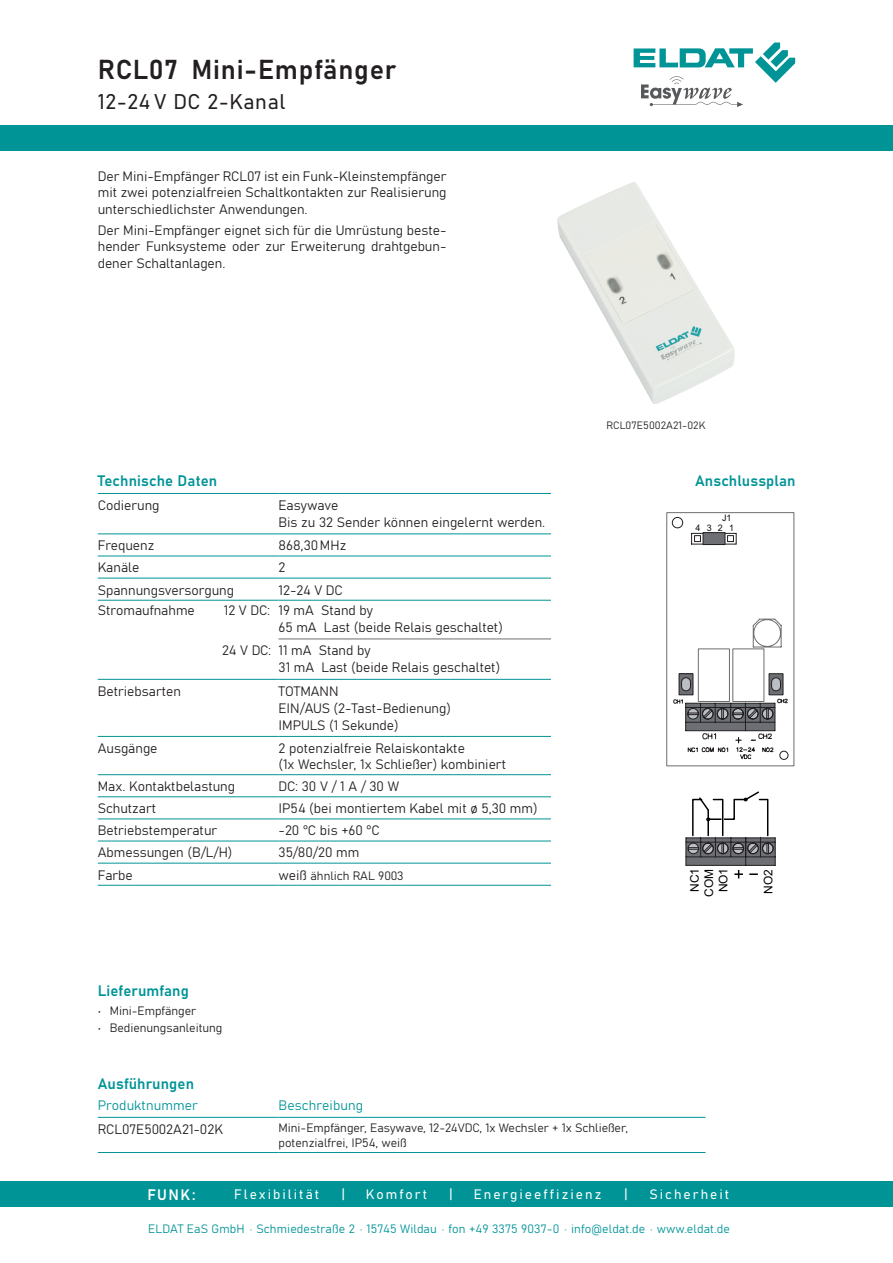
<style>
.page{position:relative;width:893px;height:1263px;background:#fff}
.page>*{position:absolute;margin:0;border:0;box-sizing:border-box;transform-origin:0 0}
.t1{font:27px "Bahnschrift";letter-spacing:.03em;color:#231f20}
.t2{font:21px "Bahnschrift";letter-spacing:.03em;color:#231f20}
.t3{font:15px "Bahnschrift";letter-spacing:.01em;color:#009497}
.t4{font:15px "Bahnschrift";color:#fff}
.t5{font:13.5px/16.5px "Bahnschrift";color:#231f20}
.t6{font:13.5px "Bahnschrift";letter-spacing:.15em;color:#fff}
.t7{font:13.5px "Bahnschrift";letter-spacing:.01em;color:#009497}
.t8{font:12px/15px "Bahnschrift";color:#231f20}
.t9{font:12px "Bahnschrift";letter-spacing:.01em;color:#009497}
.t10{font:12px/14.2px "Arial";color:#000;text-align:center}
.t11{font:10.5px "Bahnschrift";letter-spacing:.01em;color:#231f20}
.t12{font:9px/10.1px "Arial";color:#0f0c12;text-align:right}
.s1{font-size:13.5px}
</style>
<div class="page">
<div style="left:0;top:125px;width:893px;height:26px;background:#009497"></div>
<div style="left:0;top:1181px;width:893px;height:26px;background:#009497"></div>
<svg style="left:634px;top:43px;width:161px;height:64px"></svg>
<hr style="left:98px;top:493px;width:181px;height:1px;background:#009497">
<hr style="left:279px;top:493px;width:272px;height:1px;background:#009497">
<hr style="left:98px;top:534px;width:181px;height:1px;background:#009497">
<hr style="left:279px;top:534px;width:272px;height:1px;background:#009497">
<hr style="left:98px;top:556px;width:181px;height:1px;background:#009497">
<hr style="left:279px;top:556px;width:272px;height:1px;background:#009497">
<hr style="left:98px;top:679px;width:181px;height:1px;background:#009497">
<hr style="left:279px;top:679px;width:272px;height:1px;background:#009497">
<hr style="left:98px;top:736px;width:181px;height:1px;background:#009497">
<hr style="left:279px;top:736px;width:272px;height:1px;background:#009497">
<hr style="left:98px;top:774px;width:181px;height:1px;background:#009497">
<hr style="left:279px;top:774px;width:272px;height:1px;background:#009497">
<hr style="left:98px;top:796px;width:181px;height:1px;background:#009497">
<hr style="left:279px;top:796px;width:272px;height:1px;background:#009497">
<hr style="left:98px;top:819px;width:181px;height:1px;background:#009497">
<hr style="left:279px;top:819px;width:272px;height:1px;background:#009497">
<hr style="left:98px;top:841px;width:181px;height:1px;background:#009497">
<hr style="left:279px;top:841px;width:272px;height:1px;background:#009497">
<hr style="left:98px;top:863px;width:181px;height:1px;background:#009497">
<hr style="left:279px;top:863px;width:272px;height:1px;background:#009497">
<hr style="left:98px;top:885px;width:181px;height:1px;background:#009497">
<hr style="left:279px;top:885px;width:272px;height:1px;background:#009497">
<hr style="left:98px;top:578px;width:181px;height:1px;background:#009497">
<hr style="left:279px;top:578px;width:272px;height:1px;background:#009497">
<hr style="left:279px;top:639px;width:272px;height:1px;background:#6c6d70">
<hr style="left:98px;top:600px;width:181px;height:1px;background:#009497">
<hr style="left:279px;top:600px;width:272px;height:1px;background:#009497">
<hr style="left:279px;top:1152px;width:426px;height:1px;background:#009497">
<hr style="left:98px;top:1152px;width:181px;height:1px;background:#009497">
<hr style="left:98px;top:1117px;width:181px;height:1px;background:#009497">
<hr style="left:279px;top:1117px;width:426px;height:1px;background:#009497">
<img style="left:558px;top:183px;width:177px;height:221px">
<div style="left:666px;top:512px;width:128px;height:254px;border:1px solid #6c6d70"></div>
<svg style="left:691px;top:533px;width:46px;height:11px"></svg>
<div style="left:703px;top:532px;width:22px;height:13px;background:#6d6f75;border:1px solid #231f20"></div>
<svg style="left:685px;top:791px;width:91px;height:87px"></svg>
<div style="left:698px;top:649px;width:32px;height:53px;border:1px solid #6c6d70"></div>
<svg style="left:753px;top:618px;width:29px;height:29px"></svg>
<svg style="left:673px;top:673px;width:115px;height:87px"></svg>
<div style="left:769px;top:673px;width:14px;height:22px;background:#6c7075;border:1px solid #231f20"></div>
<div style="left:772px;top:678px;width:8px;height:13px;background:#babfc3;border-radius:4px"></div>
<div style="left:771px;top:677px;width:10px;height:14px;border:1px solid #231f20;border-radius:4px"></div>
<div style="left:672px;top:517px;width:11px;height:11px;border:1px solid #231f20;border-radius:50%"></div>
<h1 class="t1" style="left:98px;top:49px;width:300px">RCL07 Mini-Empfänger</h1>
<h2 class="t2" style="left:98px;top:86px;width:189px">12-24 V DC 2-Kanal</h2>
<p class="t5" style="left:98px;top:167px;width:350px;text-align:justify">Der Mini-Empfänger RCL07 ist ein Funk-Kleinstempfänger mit zwei potenzialfreien Schaltkontakten zur Realisierung unterschiedlichster Anwendungen.</p>
<p class="t5" style="left:98px;top:221px;width:350px;text-align:justify">Der Mini-Empfänger eignet sich für die Umrüstung beste&shy;hender Funksysteme oder zur Erweiterung drahtgebun&shy;dener Schaltanlagen.</p>
<p class="t11" style="left:606px;top:418px;width:101px">RCL07E5002A21-02K</p>
<p class="t3" style="left:98px;top:469px;width:121px">Technische Daten</p>
<p class="t3" style="left:695px;top:469px;width:102px">Anschlussplan</p>
<p class="t5" style="left:98px;top:496px;width:63px">Codierung</p>
<p class="t5" style="left:279px;top:495px;width:268px;line-height:17.4px">Easywave<br>Bis zu 32 Sender können eingelernt werden.</p>
<p class="t5" style="left:98px;top:536px;width:58px">Frequenz</p>
<p class="t5" style="left:279px;top:536px;width:69px">868,30 MHz</p>
<p class="t5" style="left:98px;top:558px;width:43px">Kanäle</p>
<p class="t5" style="left:279px;top:558px;width:8px">2</p>
<p class="t5" style="left:98px;top:581px;width:138px">Spannungsversorgung</p>
<p class="t5" style="left:279px;top:581px;width:66px">12-24 V DC</p>
<p class="t5" style="left:98px;top:601px;width:99px">Stromaufnahme</p>
<p class="t5" style="left:279px;top:601px;width:226px;text-indent:-55px">12 V DC: 19 mA Stand by<br>65 mA Last (beide Relais geschaltet)</p>
<p class="t5" style="left:279px;top:641px;width:223px;text-indent:-56px">24 V DC: 11 mA Stand by<br>31 mA Last (beide Relais geschaltet)</p>
<p class="t5" style="left:98px;top:682px;width:85px">Betriebsarten</p>
<p class="t5" style="left:279px;top:681px;width:174px;line-height:17.4px">TOTMANN<br>EIN/AUS (2-Tast-Bedienung)<br>IMPULS (1 Sekunde)</p>
<p class="t5" style="left:98px;top:739px;width:61px">Ausgänge</p>
<p class="t5" style="left:279px;top:739px;width:229px">2 potenzialfreie Relaiskontakte<br>(1x Wechsler, 1x Schließer) kombiniert</p>
<p class="t5" style="left:98px;top:777px;width:139px">Max. Kontaktbelastung</p>
<p class="t5" style="left:279px;top:777px;width:122px">DC: 30 V / 1 A / 30 W</p>
<p class="t5" style="left:98px;top:799px;width:60px">Schutzart</p>
<p class="t5" style="left:279px;top:799px;width:261px">IP54 (bei montiertem Kabel mit ø 5,30 mm)</p>
<p class="t5" style="left:98px;top:821px;width:121px">Betriebstemperatur</p>
<p class="t5" style="left:279px;top:821px;width:103px">-20 °C bis +60 °C</p>
<p class="t5" style="left:98px;top:843px;width:136px">Abmessungen (B/L/H)</p>
<p class="t5" style="left:279px;top:843px;width:82px">35/80/20 mm</p>
<p class="t5" style="left:98px;top:866px;width:37px">Farbe</p>
<p class="t8" style="left:279px;top:867px;width:127px"><span class="s1">weiß</span> ähnlich RAL 9003</p>
<p class="t3" style="left:98px;top:979px;width:93px">Lieferumfang</p>
<p class="t8" style="left:98px;top:1002px;width:100px">• Mini-Empfänger</p>
<p class="t8" style="left:98px;top:1019px;width:126px">• Bedienungsanleitung</p>
<p class="t3" style="left:98px;top:1072px;width:98px">Ausführungen</p>
<p class="t7" style="left:98px;top:1095px;width:102px">Produktnummer</p>
<p class="t7" style="left:279px;top:1095px;width:86px">Beschreibung</p>
<p class="t5" style="left:98px;top:1120px;width:127px">RCL07E5002A21-02K</p>
<p class="t8" style="left:279px;top:1120px;width:351px">Mini-Empfänger, Easywave, 12-24VDC, 1x Wechsler + 1x Schließer, potenzialfrei, IP54, weiß</p>
<p class="t12" style="left:722px;top:513px;width:13px">J1<br>1</p>
<p class="t12" style="left:707px;top:523px;width:6px">3</p>
<p class="t12" style="left:718px;top:523px;width:6px">2</p>
<p class="t12" style="left:695px;top:523px;width:6px">4</p>
<p class="t10" style="left:687px;top:897px;width:31px;rotate:-90deg">NC1<br>COM<br>NO1</p>
<p class="t10" style="left:761px;top:894px;width:26px;rotate:-90deg">NO2</p>
<p class="t4" style="left:147px;top:1183px;width:50px">FUNK:</p>
<p class="t6" style="left:234px;top:1184px;width:87px">Flexibilität</p>
<p class="t6" style="left:341px;top:1184px;width:5px">|</p>
<p class="t6" style="left:366px;top:1184px;width:63px">Komfort</p>
<p class="t6" style="left:449px;top:1184px;width:5px">|</p>
<p class="t6" style="left:474px;top:1184px;width:129px">Energieeffizienz</p>
<p class="t6" style="left:624px;top:1184px;width:5px">|</p>
<p class="t6" style="left:649px;top:1184px;width:81px">Sicherheit</p>
<p class="t9" style="left:148px;top:1220px;width:583px">ELDAT EaS GmbH · Schmiedestraße 2 · 15745 Wildau · fon +49 3375 9037-0 · info@eldat.de · www.eldat.de</p>
</div>
